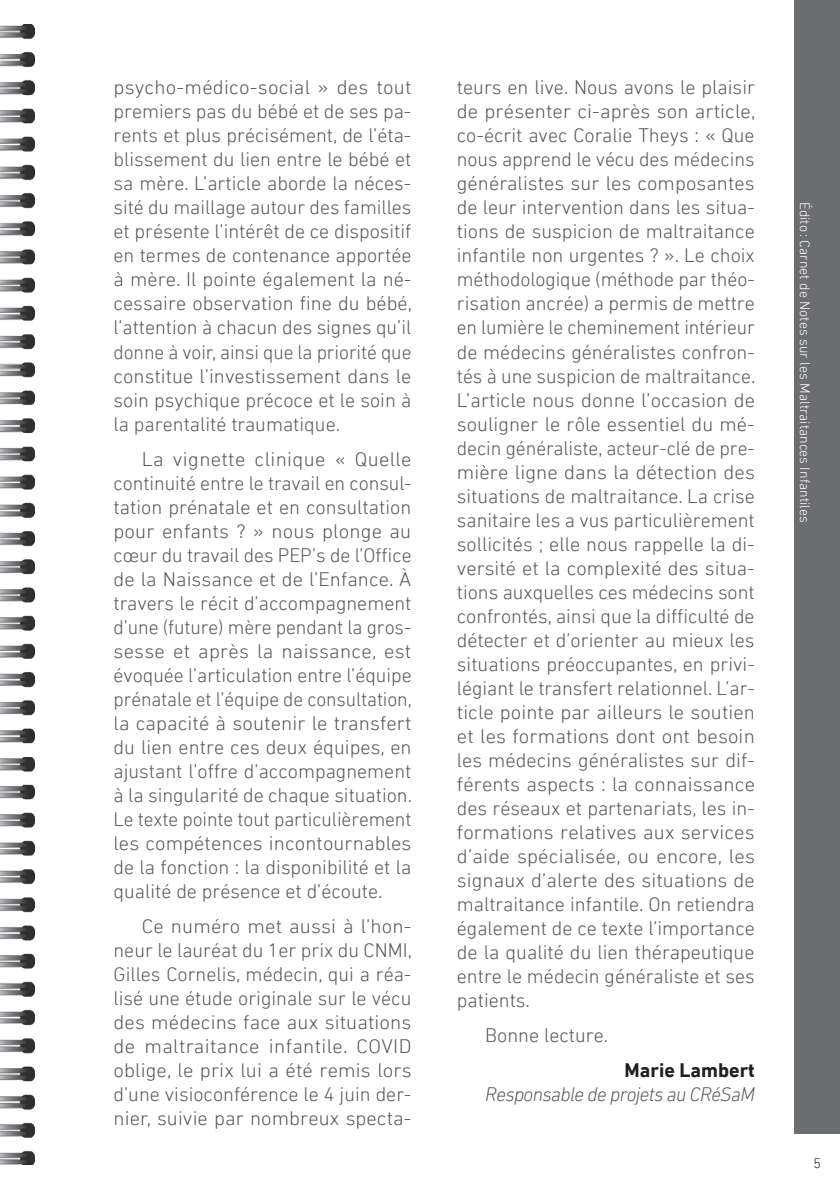
<style>
.page{position:relative;width:840px;height:1191px;background:#fff}
.page>*{position:absolute;margin:0;border:0;box-sizing:border-box;transform-origin:0 0}
.Texte_courant{font:300 20px/24px "DIN Next LT Pro";color:#57585a;text-align:justify}
.Texte_courant-2{font:italic 300 20px "DIN Next LT Pro";letter-spacing:-.03em;color:#57585a}
.Texte_courant-3{font:700 20px "DIN Next LT Pro";color:#231f20}
.t1{font:300 14px "DIN Next LT Pro";color:#fff}
.t2{font:300 14px "DIN Next LT Pro";color:#231f20}
</style>
<div class="page">
<div style="left:794px;top:0;width:45px;height:1134px;background:#6c6d70"></div>
<img style="left:0;top:24px;width:35px;height:1140px">
<p class="Texte_courant" style="left:113px;top:75px;width:300px">psycho-médico-social » des tout premiers pas du bébé et de ses pa&shy;rents et plus précisément, de l’éta&shy;blissement du lien entre le bébé et sa mère. L’article aborde la néces&shy;sité du maillage autour des familles et présente l’intérêt de ce dispositif en termes de contenance apportée à mère. Il pointe également la né&shy;cessaire observation fine du bébé, l’attention à chacun des signes qu’il donne à voir, ainsi que la priorité que constitue l’investissement dans le soin psychique précoce et le soin à la parentalité traumatique.</p>
<p class="Texte_courant" style="left:113px;top:447px;width:300px;text-indent:28px">La vignette clinique « Quelle continuité entre le travail en consul&shy;tation prénatale et en consultation pour enfants ? » nous plonge au cœur du travail des PEP’s de l’Office de la Naissance et de l’Enfance. À travers le récit d’accompagnement d’une (future) mère pendant la gros&shy;sesse et après la naissance, est évoquée l’articulation entre l’équipe prénatale et l’équipe de consultation, la capacité à soutenir le transfert du lien entre ces deux équipes, en ajustant l’offre d’accompagnement à la singularité de chaque situation.<br>Le texte pointe tout particulièrement les compétences incontournables de la fonction : la disponibilité et la qualité de présence et d’écoute.</p>
<p class="Texte_courant" style="left:113px;top:914px;width:300px;text-indent:28px">Ce numéro met aussi à l’hon&shy;neur le lauréat du 1er prix du CNMI, Gilles Cornelis, médecin, qui a réa&shy;lisé une étude originale sur le vécu des médecins face aux situations de maltraitance infantile. COVID oblige, le prix lui a été remis lors d’une visioconférence le 4 juin der&shy;nier, suivie par nombreux specta-</p>
<p class="Texte_courant" style="left:456px;top:75px;width:300px">teurs en live. Nous avons le plaisir de présenter ci-après son article, co-écrit avec Coralie Theys : « Que nous apprend le vécu des médecins généralistes sur les composantes de leur intervention dans les situa&shy;tions de suspicion de maltraitance infantile non urgentes ? ». Le choix méthodologique (méthode par théo&shy;risation ancrée) a permis de mettre en lumière le cheminement intérieur de médecins généralistes confron&shy;tés à une suspicion de maltraitance.<br>L’article nous donne l’occasion de souligner le rôle essentiel du mé&shy;decin généraliste, acteur-clé de pre&shy;mière ligne dans la détection des situations de maltraitance. La crise sanitaire les a vus particulièrement sollicités ; elle nous rappelle la di&shy;versité et la complexité des situa&shy;tions auxquelles ces médecins sont confrontés, ainsi que la difficulté de détecter et d’orienter au mieux les situations préoccupantes, en privi&shy;légiant le transfert relationnel. L’ar&shy;ticle pointe par ailleurs le soutien et les formations dont ont besoin les médecins généralistes sur dif&shy;férents aspects : la connaissance des réseaux et partenariats, les in&shy;formations relatives aux services d’aide spécialisée, ou encore, les signaux d’alerte des situations de maltraitance infantile. On retiendra également de ce texte l’importance de la qualité du lien thérapeutique entre le médecin généraliste et ses patients.</p>
<p class="Texte_courant" style="left:485px;top:1023px;width:124px">Bonne lecture.</p>
<p class="Texte_courant-3" style="left:624px;top:1059px;width:132px">Marie Lambert</p>
<p class="Texte_courant-2" style="left:485px;top:1083px;width:271px">Responsable de projets au CRéSaM</p>
<p class="t1" style="left:812px;top:202px;width:322px;rotate:90deg">Édito: Carnet de Notes sur les Maltraitances Infantiles</p>
<p class="t2" style="left:813px;top:1155px;width:9px">5</p>
</div>
